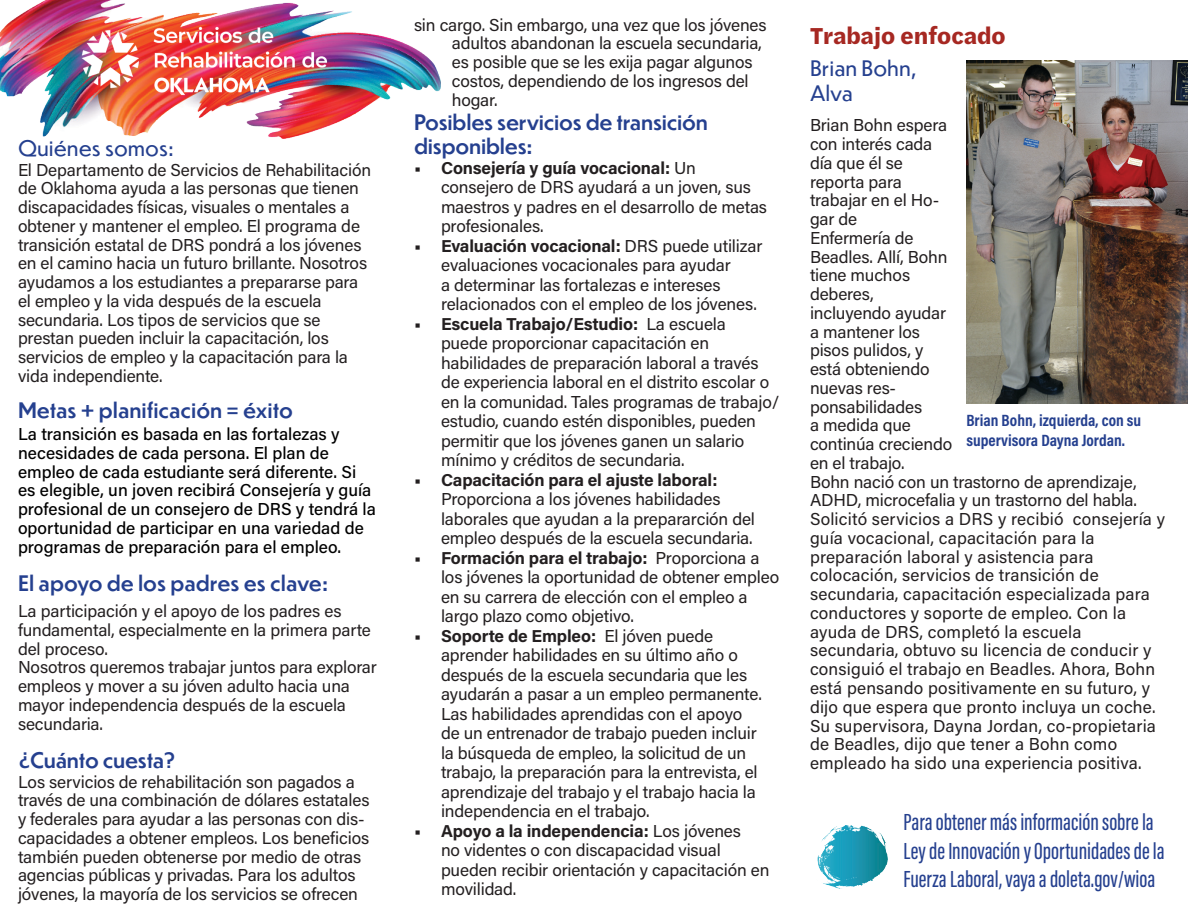
<style>
.page{position:relative;width:1188px;height:918px;background:#fff}
.page>*{position:absolute;margin:0;border:0;box-sizing:border-box;transform-origin:0 0}
.t1{font:500 24px/28.8px "Acumin Pro Extra Cond";color:#25408f}
.Feature_bio_head{font:700 24px "Halyard Text";color:#a62822}
.Body_copy_head{font:500 21px "Dunbar Text";letter-spacing:-.01em;color:#25408f}
.Body_copy_head-2{font:21px/25.2px "Dunbar Text";color:#25408f}
.Body_Copy{font:17.25px "Acumin Pro";letter-spacing:-.01em;color:#231f20}
.Body_copy_head-3{font:17.25px/18.8px "Acumin Pro";letter-spacing:-.005em;color:#231f20}
.Body_Copy-2{font:500 17.25px "Acumin Pro";color:#000}
.Body_Copy-3{font:700 17.25px "Acumin Pro";letter-spacing:-.01em;color:#231f20}
.t2{font:700 16.5px/19.8px "Acumin Pro Cond";color:#25408f}
.s1{font-weight:400}
</style>
<div class="page">
<img style="left:0;top:0;width:440px;height:139px">
<img style="left:57px;top:6px;width:286px;height:107px">
<img style="left:967px;top:61px;width:221px;height:342px">
<img style="left:817px;top:825px;width:71px;height:64px">
<h3 class="Body_copy_head-2" style="left:18px;top:135px;width:157px">Quiénes somos:</h3>
<p class="Body_Copy" style="left:18px;top:158px;width:355px">El Departamento de Servicios de Rehabilitación</p>
<p class="Body_Copy" style="left:18px;top:176px;width:343px">de Oklahoma ayuda a las personas que tienen</p>
<p class="Body_Copy" style="left:18px;top:195px;width:333px">discapacidades físicas, visuales o mentales a</p>
<p class="Body_Copy" style="left:18px;top:214px;width:344px">obtener y mantener el empleo. El programa de</p>
<p class="Body_Copy" style="left:18px;top:233px;width:345px">transición estatal de DRS pondrá a los jóvenes</p>
<p class="Body_Copy" style="left:18px;top:251px;width:351px">en el camino hacia un futuro brillante. Nosotros</p>
<p class="Body_Copy" style="left:18px;top:270px;width:342px">ayudamos a los estudiantes a prepararse para</p>
<p class="Body_Copy" style="left:18px;top:289px;width:305px">el empleo y la vida después de la escuela</p>
<p class="Body_Copy" style="left:18px;top:308px;width:304px">secundaria. Los tipos de servicios que se</p>
<p class="Body_Copy" style="left:18px;top:326px;width:312px">prestan pueden incluir la capacitación, los</p>
<p class="Body_Copy" style="left:18px;top:345px;width:332px">servicios de empleo y la capacitación para la</p>
<p class="Body_Copy" style="left:18px;top:364px;width:146px">vida independiente.</p>
<p class="Body_copy_head" style="left:18px;top:395px;width:277px">Metas + planificación = éxito</p>
<p class="Body_Copy-2" style="left:18px;top:422px;width:323px">La transición es basada en las fortalezas y</p>
<p class="Body_Copy-2" style="left:18px;top:441px;width:312px">necesidades de cada persona. El plan de</p>
<p class="Body_Copy-2" style="left:18px;top:460px;width:340px">empleo de cada estudiante será diferente. Si</p>
<p class="Body_Copy-2" style="left:18px;top:478px;width:355px">es elegible, un joven recibirá Consejería y guía</p>
<p class="Body_Copy-2" style="left:18px;top:497px;width:359px">profesional de un consejero de DRS y tendrá la</p>
<p class="Body_Copy-2" style="left:18px;top:516px;width:347px">oportunidad de participar en una variedad de</p>
<p class="Body_Copy-2" style="left:18px;top:535px;width:325px">programas de preparación para el empleo.</p>
<p class="Body_copy_head" style="left:18px;top:568px;width:312px">El apoyo de los padres es clave:</p>
<p class="Body_Copy" style="left:18px;top:599px;width:325px">La participación y el apoyo de los padres es</p>
<p class="Body_Copy" style="left:18px;top:618px;width:355px">fundamental, especialmente en la primera parte</p>
<p class="Body_Copy" style="left:18px;top:637px;width:91px">del proceso.</p>
<p class="Body_Copy" style="left:18px;top:655px;width:360px">Nosotros queremos trabajar juntos para explorar</p>
<p class="Body_Copy" style="left:18px;top:674px;width:333px">empleos y mover a su jóven adulto hacia una</p>
<p class="Body_Copy" style="left:18px;top:693px;width:329px">mayor independencia después de la escuela</p>
<p class="Body_Copy" style="left:18px;top:712px;width:87px">secundaria.</p>
<h3 class="Body_copy_head" style="left:18px;top:745px;width:159px">¿Cuánto cuesta?</h3>
<h3 class="Body_copy_head-3" style="left:18px;top:771px;width:353px">Los servicios de rehabilitación son pagados a través de una combinación de dólares estatales y federales para ayudar a las personas con dis&shy;capacidades a obtener empleos. Los beneficios también pueden obtenerse por medio de otras agencias públicas y privadas. Para los adultos jóvenes, la mayoría de los servicios se ofrecen</h3>
<p class="Body_copy_head-3" style="left:452px;top:14px;width:316px;text-indent:-38px">sin cargo. Sin embargo, una vez que los jóvenes adultos abandonan la escuela secundaria, es posible que se les exija pagar algunos costos, dependiendo de los ingresos del hogar.</p>
<h3 class="Body_copy_head" style="left:414px;top:107px;width:296px">Posibles servicios de transición</h3>
<h3 class="Body_copy_head" style="left:414px;top:131px;width:120px">disponibles:</h3>
<p class="Body_Copy-3" style="left:414px;top:156px;width:9px">•</p>
<p class="Body_Copy-3" style="left:441px;top:156px;width:256px">Consejería y guía vocacional: <span class="s1">Un</span></p>
<p class="Body_Copy" style="left:441px;top:175px;width:311px">consejero de DRS ayudará a un joven, sus</p>
<p class="Body_Copy" style="left:441px;top:195px;width:328px">maestros y padres en el desarrollo de metas</p>
<p class="Body_Copy" style="left:441px;top:214px;width:104px">profesionales.</p>
<p class="Body_Copy-3" style="left:414px;top:234px;width:9px">•</p>
<p class="Body_Copy-3" style="left:441px;top:234px;width:323px">Evaluación vocacional: <span class="s1">DRS puede utilizar</span></p>
<p class="Body_Copy" style="left:441px;top:253px;width:291px">evaluaciones vocacionales para ayudar</p>
<p class="Body_Copy" style="left:441px;top:273px;width:281px">a determinar las fortalezas e intereses</p>
<p class="Body_Copy" style="left:441px;top:292px;width:317px">relacionados con el empleo de los jóvenes.</p>
<p class="Body_Copy-3" style="left:414px;top:312px;width:9px">•</p>
<p class="Body_Copy-3" style="left:441px;top:312px;width:199px">Escuela Trabajo/Estudio:</p>
<p class="Body_Copy" style="left:646px;top:312px;width:81px">La escuela</p>
<p class="Body_Copy" style="left:441px;top:331px;width:270px">puede proporcionar capacitación en</p>
<p class="Body_Copy" style="left:441px;top:351px;width:319px">habilidades de preparación laboral a través</p>
<p class="Body_Copy" style="left:441px;top:370px;width:330px">de experiencia laboral en el distrito escolar o</p>
<p class="Body_Copy" style="left:441px;top:390px;width:340px">en la comunidad. Tales programas de trabajo/</p>
<p class="Body_Copy" style="left:441px;top:409px;width:317px">estudio, cuando estén disponibles, pueden</p>
<p class="Body_Copy" style="left:441px;top:429px;width:305px">permitir que los jóvenes ganen un salario</p>
<p class="Body_Copy" style="left:441px;top:448px;width:245px">mínimo y créditos de secundaria.</p>
<p class="Body_Copy-3" style="left:414px;top:468px;width:9px">•</p>
<p class="Body_Copy-3" style="left:441px;top:468px;width:278px">Capacitación para el ajuste laboral:</p>
<p class="Body_Copy" style="left:441px;top:487px;width:281px">Proporciona a los jóvenes habilidades</p>
<p class="Body_Copy" style="left:441px;top:507px;width:316px">laborales que ayudan a la prepararción del</p>
<p class="Body_Copy" style="left:441px;top:526px;width:313px">empleo después de la escuela secundaria.</p>
<p class="Body_Copy-3" style="left:414px;top:546px;width:9px">•</p>
<p class="Body_Copy-3" style="left:441px;top:546px;width:208px">Formación para el trabajo:</p>
<p class="Body_Copy" style="left:656px;top:546px;width:105px">Proporciona a</p>
<p class="Body_Copy" style="left:441px;top:565px;width:340px">los jóvenes la oportunidad de obtener empleo</p>
<p class="Body_Copy" style="left:441px;top:585px;width:308px">en su carrera de elección con el empleo a</p>
<p class="Body_Copy" style="left:441px;top:604px;width:194px">largo plazo como objetivo.</p>
<p class="Body_Copy-3" style="left:414px;top:624px;width:9px">•</p>
<p class="Body_Copy-3" style="left:441px;top:624px;width:157px">Soporte de Empleo:</p>
<p class="Body_Copy" style="left:604px;top:624px;width:110px">El jóven puede</p>
<p class="Body_Copy" style="left:441px;top:643px;width:298px">aprender habilidades en su último año o</p>
<p class="Body_Copy" style="left:441px;top:663px;width:308px">después de la escuela secundaria que les</p>
<p class="Body_Copy" style="left:441px;top:682px;width:322px">ayudarán a pasar a un empleo permanente.</p>
<p class="Body_Copy" style="left:441px;top:702px;width:303px">Las habilidades aprendidas con el apoyo</p>
<p class="Body_Copy" style="left:441px;top:721px;width:317px">de un entrenador de trabajo pueden incluir</p>
<p class="Body_Copy" style="left:441px;top:741px;width:307px">la búsqueda de empleo, la solicitud de un</p>
<p class="Body_Copy" style="left:441px;top:760px;width:318px">trabajo, la preparación para la entrevista, el</p>
<p class="Body_Copy" style="left:441px;top:780px;width:316px">aprendizaje del trabajo y el trabajo hacia la</p>
<p class="Body_Copy" style="left:441px;top:799px;width:210px">independencia en el trabajo.</p>
<p class="Body_Copy-3" style="left:414px;top:819px;width:9px">•</p>
<p class="Body_Copy-3" style="left:441px;top:819px;width:302px">Apoyo a la independencia: <span class="s1">Los jóvenes</span></p>
<p class="Body_Copy" style="left:441px;top:838px;width:281px">no videntes o con discapacidad visual</p>
<p class="Body_Copy" style="left:441px;top:858px;width:330px">pueden recibir orientación y capacitación en</p>
<p class="Body_Copy" style="left:441px;top:877px;width:77px">movilidad.</p>
<h2 class="Feature_bio_head" style="left:810px;top:17px;width:197px">Trabajo enfocado</h2>
<h3 class="Body_copy_head-2" style="left:810px;top:55px;width:109px">Brian Bohn,<br>Alva</h3>
<h3 class="Body_copy_head-3" style="left:810px;top:115px;width:144px">Brian Bohn espera con interés cada día que él se reporta para trabajar en el Ho&shy;gar de<br>Enfermería de<br>Beadles. Allí, Bohn tiene muchos deberes, incluyendo ayudar a mantener los pisos pulidos, y está obteniendo nuevas res&shy;ponsabilidades<br>a medida que continúa creciendo en el trabajo.</h3>
<h3 class="Body_copy_head-3" style="left:810px;top:472px;width:329px">Bohn nació con un trastorno de aprendizaje,<br>ADHD, microcefalia y un trastorno del habla.</h3>
<h3 class="Body_copy_head-3" style="left:810px;top:509px;width:357px">Solicitó servicios a DRS y recibió consejería y guía vocacional, capacitación para la preparación laboral y asistencia para colocación, servicios de transición de secundaria, capacitación especializada para conductores y soporte de empleo. Con la ayuda de DRS, completó la escuela secundaria, obtuvo su licencia de conducir y consiguió el trabajo en Beadles. Ahora, Bohn está pensando positivamente en su futuro, y dijo que espera que pronto incluya un coche.</h3>
<h3 class="Body_copy_head-3" style="left:810px;top:715px;width:347px">Su supervisora, Dayna Jordan, co-propietaria de Beadles, dijo que tener a Bohn como empleado ha sido una experiencia positiva.</h3>
<h3 class="t2" style="left:967px;top:410px;width:176px">Brian Bohn, izquierda, con su supervisora Dayna Jordan.</h3>
<h3 class="t1" style="left:904px;top:807px;width:263px">Para obtener más información sobre la<br>Ley de Innovación y Oportunidades de la<br>Fuerza Laboral, vaya a doleta.gov/wioa</h3>
</div>
